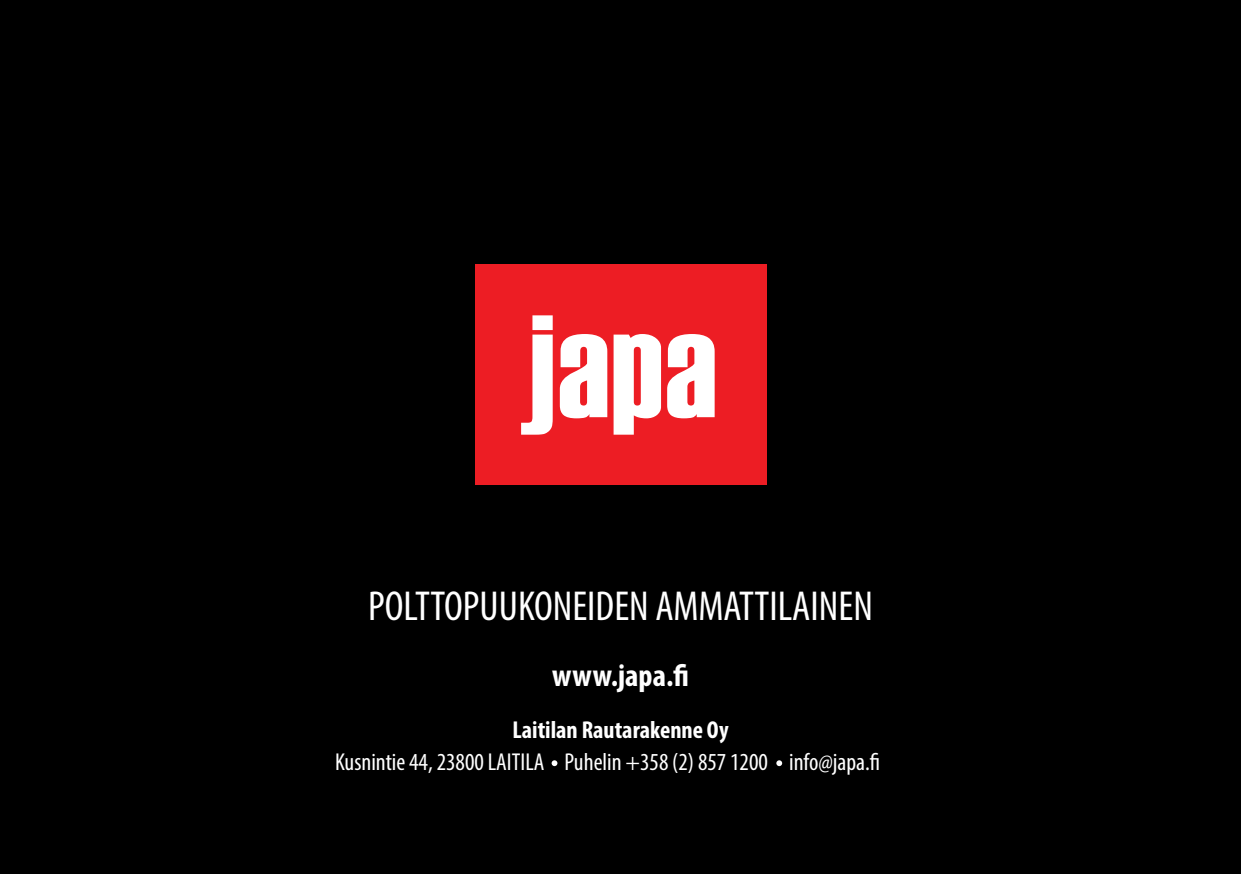
<style>
.page{position:relative;width:1241px;height:874px;background:#fff}
.page>*{position:absolute;margin:0;border:0;box-sizing:border-box;transform-origin:0 0}
.t1{font:condensed 42px "Myriad Pro";color:#fff}
.t2{font:700 condensed 31.5px "Myriad Pro";color:#fff}
.t3{font:condensed 24.5px "Myriad Pro";color:#fff}
.t4{font:700 condensed 24.5px "Myriad Pro";color:#fff}
</style>
<div class="page">
<div style="left:0;top:0;width:1240px;height:873px;background:#000"></div>
<svg style="left:551px;top:760px;width:6px;height:5px"></svg>
<svg style="left:776px;top:760px;width:6px;height:5px"></svg>
<div style="left:475px;top:264px;width:291px;height:220px;background:#ed1d24"></div>
<svg style="left:521px;top:315px;width:193px;height:119px"></svg>
<h1 class="t1" style="left:368px;top:580px;width:506px">POLTTOPUUKONEIDEN AMMATTILAINEN</h1>
<p class="t2" style="left:552px;top:655px;width:138px">www.japa.fi</p>
<p class="t4" style="left:512px;top:714px;width:218px">Laitilan Rautarakenne Oy</p>
<p class="t3" style="left:335px;top:747px;width:546px">Kusnintie 44, 23800 LAITILA Puhelin +358 (2) 857 1200 info@japa.fi</p>
</div>
